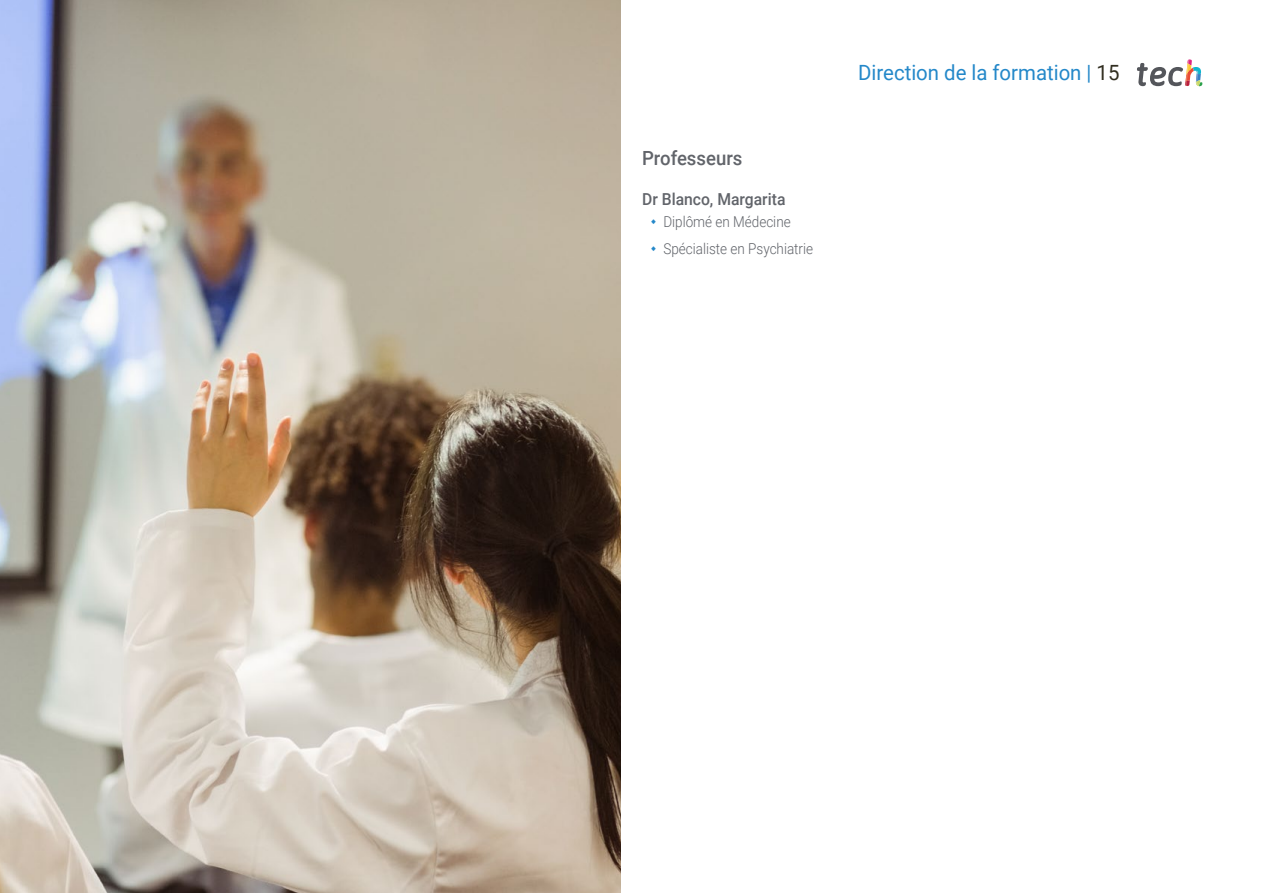
<style>
.page{position:relative;width:1263px;height:893px;background:#fff}
.page>*{position:absolute;margin:0;border:0;box-sizing:border-box;transform-origin:0 0}
.t1{font:21px "Roboto";color:#2488c9}
.t2{font:500 19.5px "Roboto";color:#61646a;scale:.95 1}
.t3{font:500 16.5px "Roboto";color:#61646a;scale:.95 1}
.t4{font:300 15px/26.7px "Roboto";color:#61646a;scale:.9 1}
.s1{color:#312e20}
</style>
<div class="page">
<svg style="left:1137px;top:60px;width:65px;height:27px"></svg>
<img style="left:0;top:0;width:621px;height:893px">
<h2 class="t2" style="left:642px;top:144px;width:107px">Professeurs</h2>
<p class="t3" style="left:642px;top:187px;width:152px">Dr Blanco, Margarita</p>
<p class="t4" style="left:663px;top:208px;width:168px">Diplômé en Médecine<br>Spécialiste en Psychiatrie</p>
<h1 class="t1" style="left:858px;top:57px;width:263px">Direction de la formation | <span class="s1">15</span></h1>
</div>
